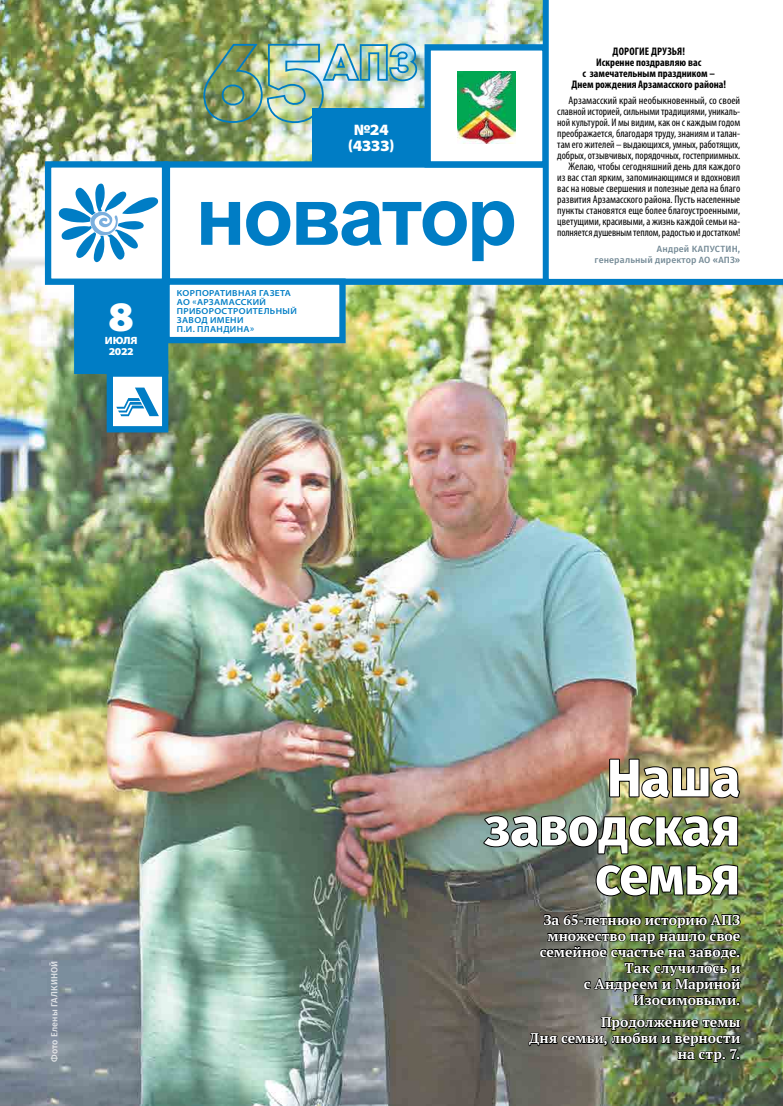
<style>
.page{position:relative;width:783px;height:1106px;background:#fff}
.page>*{position:absolute;margin:0;border:0;box-sizing:border-box;transform-origin:0 0}
.t1{font:700 82.6px "Arial";letter-spacing:-.035em;color:#007dc5}
.t2{font:700 53px/49px "Fira Sans OT";letter-spacing:-.01em;color:#fff;text-align:right}
.t3{font:900 semi-expanded 42.1px "Myriad Pro";color:#fff}
.t4{font:900 semi-expanded 15.8px/15.7px "Myriad Pro";letter-spacing:-.04em;color:#fff;text-align:center}
.t5{font:700 14px/16px "PT Serif";letter-spacing:.005em;color:#fff;text-align:right}
.t6{font:condensed 11px/11px "Myriad Pro";color:#000;text-align:right}
.t7{font:700 condensed 11px/11px "Myriad Pro";color:#000;text-align:center}
.t8{font:900 semi-expanded 10.5px/10.5px "Myriad Pro";letter-spacing:-.04em;color:#fff;text-align:center}
.t9{font:9px/11px "Fira Sans OT Medium";letter-spacing:.015em;color:#748a96;text-align:right}
.t10{font:9px "Fira Sans OT Medium";letter-spacing:.015em;color:#fff}
.t11{font:600 semi-expanded 8.7px/8.9px "Myriad Pro";letter-spacing:.04em;color:#007dc5}
</style>
<div class="page">
<img style="left:0;top:0;width:782px;height:1106px">
<div style="left:167px;top:164px;width:381px;height:118px;background:#fff"></div>
<div style="left:164px;top:161px;width:387px;height:124px;border:6px solid #007dc5"></div>
<div style="left:77px;top:283px;width:88px;height:88px;background:#007dc5"></div>
<div style="left:74px;top:280px;width:94px;height:94px;border:6px solid #007dc5"></div>
<div style="left:166px;top:282px;width:176px;height:58px;background:#fff"></div>
<div style="left:163px;top:278px;width:182px;height:65px;border:6px solid #007dc5"></div>
<div style="left:107px;top:370px;width:61px;height:62px;background:#fff;border:6px solid #007dc5"></div>
<svg style="left:116px;top:387px;width:43px;height:29px"></svg>
<div style="left:312px;top:108px;width:118px;height:59px;background:#007dc5"></div>
<div style="left:424px;top:44px;width:124px;height:123px;background:#fff;border:6px solid #007dc5"></div>
<div style="left:45px;top:161px;width:123px;height:124px;background:#fff;border:6px solid #007dc5"></div>
<img style="left:202px;top:40px;width:216px;height:84px">
<svg style="left:542px;top:0;width:240px;height:285px"></svg>
<img style="left:608px;top:757px;width:133px;height:42px">
<img style="left:481px;top:814px;width:258px;height:41px">
<img style="left:594px;top:863px;width:145px;height:34px">
<img style="left:527px;top:903px;width:214px;height:160px">
<img style="left:457px;top:72px;width:58px;height:71px">
<svg style="left:59px;top:183px;width:100px;height:79px"></svg>
<h3 class="t3" style="left:108px;top:288px;width:27px">8</h3>
<p class="t8" style="left:105px;top:335px;width:34px">июля<br>2022</p>
<h3 class="t4" style="left:347px;top:121px;width:49px">№24 (4333)</h3>
<h1 class="t1" style="left:196px;top:157px;width:323px">новатор</h1>
<p class="t11" style="left:177px;top:288px;width:121px">корпоративная газета<br>АО «Арзамасский приборостроительный завод имени<br>П.И. Пландина»</p>
<p class="t7" style="left:571px;top:45px;width:156px">Дорогие друзья!<br>Искренне поздравляю вас<br>с замечательным праздником –<br>Днем рождения Арзамасского района!</p>
<p class="t6" style="left:557px;top:95px;width:184px">Арзамасский край необыкновенный, со своей славной историей, сильными традициями, уникаль&shy;ной культурой. И мы видим, как он с каждым годом преображается, благодаря труду, знаниям и талан&shy;там его жителей – выдающихся, умных, работящих, добрых, отзывчивых, порядочных, гостеприимных.<br>Желаю, чтобы сегодняшний день для каждого<br>из вас стал ярким, запоминающимся и вдохновил вас на новые свершения и полезные дела на благо развития Арзамасского района. Пусть населенные пункты становятся еще более благоустроенными, цветущими, красивыми, а жизнь каждой семьи на&shy;полняется душевным теплом, радостью и достатком!</p>
<p class="t9" style="left:594px;top:244px;width:147px">Андрей Капустин,<br>генеральный директор АО «АПЗ»</p>
<p class="t10" style="left:48px;top:1062px;width:103px;rotate:-90deg">Фото Елены Галкиной</p>
<h2 class="t2" style="left:484px;top:757px;width:258px">Наша заводская семья</h2>
<p class="t5" style="left:539px;top:911px;width:202px">За 65-летнюю историю АПЗ множество пар нашло свое семейное счастье на заводе.<br>Так случилось и<br>с Андреем и Мариной<br>Изосимовыми.</p>
<p class="t5" style="left:529px;top:1014px;width:213px">Продолжение темы<br>Дня семьи, любви и верности</p>
<p class="t5" style="left:677px;top:1046px;width:64px">на стр. 7.</p>
</div>
